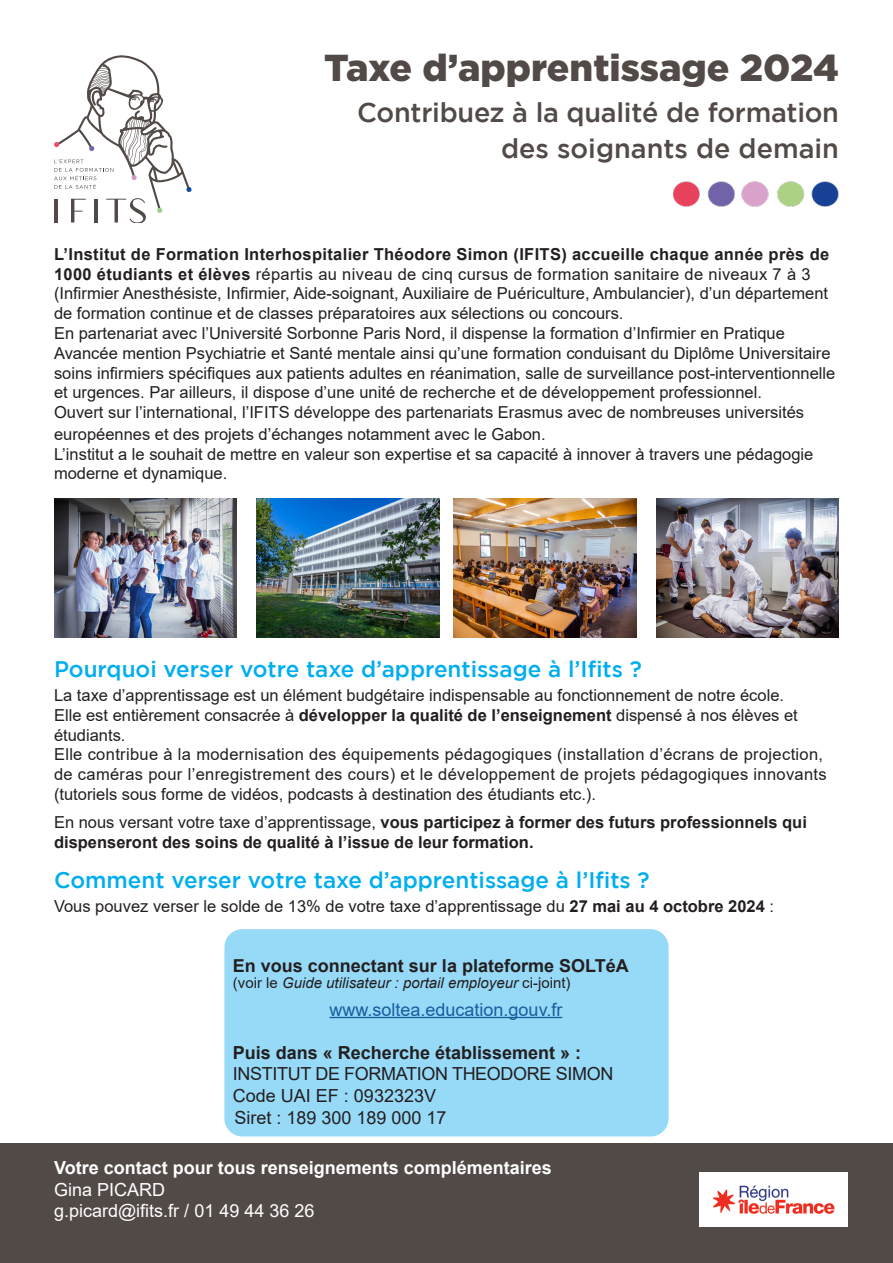
<style>
.page{position:relative;width:893px;height:1263px;background:#fff}
.page>*{position:absolute;margin:0;border:0;box-sizing:border-box;transform-origin:0 0}
.t1{font:900 37.5px "Gotham";color:#524a47}
.t2{font:500 27px/36px "Gotham";letter-spacing:-.01em;color:#524a47;text-align:right}
.t3{font:500 22.5px "Gotham";color:#00aeef}
.t4{font:18px/21.6px "Arial";letter-spacing:-.02em;color:#231f20}
.t5{font:700 18px "Arial";color:#fff}
.t6{font:18px/21.6px "Arial";color:#fff}
.t7{font:18px "Arial";color:#175d9e}
.t8{font:700 17.85px "Arial";color:#231f20}
.t9{font:16.5px/19.8px "Arial";color:#231f20}
.t10{font:16.5px/19.8px "Arial";letter-spacing:.02em;color:#231f20}
.t11{font:700 16.5px "Arial";color:#231f20}
.t12{font:italic 14.85px "Arial";color:#231f20}
.s1{font-weight:700}
.s2{font-weight:400}
.s3{font-style:normal}
</style>
<div class="page">
<div style="left:0;top:1144px;width:893px;height:119px;background:#524a47"></div>
<img style="left:673px;top:181px;width:166px;height:25px">
<svg style="left:54px;top:55px;width:138px;height:167px"></svg>
<img style="left:699px;top:1173px;width:148px;height:54px">
<div style="left:224px;top:929px;width:445px;height:207px;background:#97daf8;border-radius:18px"></div>
<hr style="left:330px;top:1017px;width:232px;height:1px;background:#175d9e">
<img style="left:54px;top:499px;width:183px;height:138px">
<img style="left:257px;top:499px;width:182px;height:138px">
<img style="left:454px;top:499px;width:183px;height:138px">
<img style="left:656px;top:499px;width:183px;height:138px">
<p class="t1" style="left:324px;top:46px;width:516px">Taxe d’apprentissage 2024</p>
<p class="t2" style="left:357px;top:94px;width:483px">Contribuez à la qualité de formation des soignants de demain</p>
<p class="t9" style="left:54px;top:244px;width:777px"><span class="s1">L’Institut de Formation Interhospitalier Théodore Simon (IFITS) accueille chaque année près de 1000 étudiants et élèves</span> répartis au niveau de cinq cursus de formation sanitaire de niveaux 7 à 3 (Infirmier Anesthésiste, Infirmier, Aide-soignant, Auxiliaire de Puériculture, Ambulancier), d’un département de formation continue et de classes préparatoires aux sélections ou concours.<br>En partenariat avec l’Université Sorbonne Paris Nord, il dispense la formation d’Infirmier en Pratique</p>
<p class="t9" style="left:54px;top:343px;width:783px">Avancée mention Psychiatrie et Santé mentale ainsi qu’une formation conduisant du Diplôme Universitaire soins infirmiers spécifiques aux patients adultes en réanimation, salle de surveillance post-interventionnelle et urgences. Par ailleurs, il dispose d’une unité de recherche et de développement professionnel.</p>
<p class="t9" style="left:54px;top:401px;width:752px;line-height:21.6px">Ouvert sur l’international, l’IFITS développe des partenariats Erasmus avec de nombreuses universités européennes et des projets d’échanges notamment avec le Gabon.</p>
<p class="t9" style="left:54px;top:444px;width:761px">L’institut a le souhait de mettre en valeur son expertise et sa capacité à innover à travers une pédagogie moderne et dynamique.</p>
<p class="t3" style="left:54px;top:656px;width:589px">Pourquoi verser votre taxe d’apprentissage à l’Ifits ?</p>
<p class="t9" style="left:54px;top:685px;width:745px">La taxe d’apprentissage est un élément budgétaire indispensable au fonctionnement de notre école.<br>Elle est entièrement consacrée à <span class="s1">développer la qualité de l’enseignement</span> dispensé à nos élèves et étudiants.</p>
<p class="t10" style="left:54px;top:744px;width:774px">Elle contribue à la modernisation des équipements pédagogiques (installation d’écrans de projection, de caméras pour l’enregistrement des cours) et le développement de projets pédagogiques innovants (tutoriels sous forme de vidéos, podcasts à destination des étudiants etc.).</p>
<p class="t11" style="left:54px;top:811px;width:754px"><span class="s2">En nous versant votre taxe d’apprentissage,</span> vous participez à former des futurs professionnels qui</p>
<p class="t11" style="left:54px;top:831px;width:481px">dispenseront des soins de qualité à l’issue de leur formation.</p>
<p class="t3" style="left:54px;top:867px;width:597px">Comment verser votre taxe d’apprentissage à l’Ifits ?</p>
<p class="t9" style="left:54px;top:896px;width:722px">Vous pouvez verser le solde de 13% de votre taxe d’apprentissage du <span class="s1">27 mai au 4 octobre 2024</span> :</p>
<p class="t8" style="left:233px;top:953px;width:397px">En vous connectant sur la plateforme SOLTéA</p>
<p class="t7" style="left:330px;top:997px;width:234px">www.soltea.education.gouv.fr</p>
<p class="t4" style="left:233px;top:1041px;width:382px"><span class="s1">Puis dans « Recherche établissement » :<br></span>INSTITUT DE FORMATION THEODORE SIMON<br>Code UAI EF : 0932323V<br>Siret : 189 300 189 000 17</p>
<p class="t12" style="left:233px;top:974px;width:339px"><span class="s3">(voir le</span> Guide utilisateur : portail employeur <span class="s3">ci-joint)</span></p>
<p class="t5" style="left:54px;top:1155px;width:499px">Votre contact pour tous renseignements complémentaires</p>
<p class="t6" style="left:54px;top:1178px;width:262px">Gina PICARD<br>g.picard@ifits.fr / 01 49 44 36 26</p>
</div>
